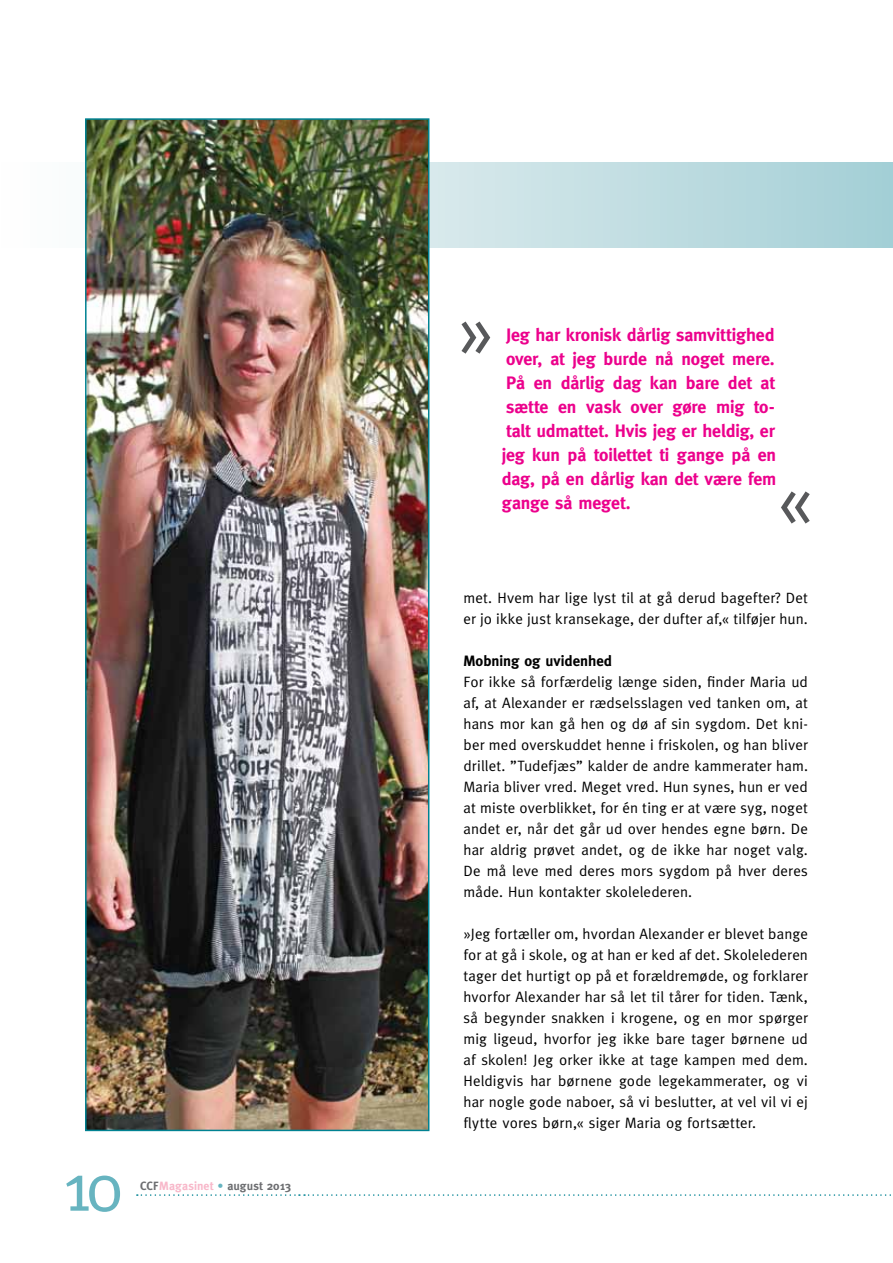
<style>
.page{position:relative;width:893px;height:1263px;background:#fff}
.page>*{position:absolute;margin:0;border:0;box-sizing:border-box;transform-origin:0 0}
.t1{font:75px "Meta";color:#58595b}
.t2{font:69px "Meta";color:#67b4c0}
.t3{font:700 18px/24px "Meta";letter-spacing:-.01em;color:#ec008c;text-align:justify}
.t4{font:15px/21px "Meta";letter-spacing:.01em;color:#000;text-align:justify}
.t5{font:700 15px "Meta";color:#000}
.t6{font:700 12px "Meta";letter-spacing:.01em;color:#6d6e71}
.s1{color:#f8b8ca}
.s2{color:#67b4c0}
</style>
<div class="page">
<svg style="left:429px;top:162px;width:464px;height:85px;background:#bddce0"></svg>
<img style="left:88px;top:121px;width:338px;height:1007px">
<div style="left:85px;top:118px;width:344px;height:1013px;border:2px solid #008292"></div>
<svg style="left:137px;top:1194px;width:754px;height:2px"></svg>
<h2 class="t2" style="left:63px;top:1147px;width:61px">10</h2>
<p class="t6" style="left:140px;top:1179px;width:152px">CCF<span class="s1">Magasinet</span> <span class="s2">•</span> august 2013</p>
<h1 class="t1" style="left:457px;top:286px;width:39px">»</h1>
<p class="t3" style="left:502px;top:323px;width:276px">Jeg har kronisk dårlig samvittighed over, at jeg burde nå noget mere.<br>På en dårlig dag kan bare det at sætte en vask over gøre mig to&shy;talt udmattet. Hvis jeg er heldig, er jeg kun på toilettet ti gange på en dag, på en dårlig kan det være fem gange så meget.</p>
<h1 class="t1" style="left:777px;top:456px;width:39px">«</h1>
<p class="t4" style="left:463px;top:587px;width:346px">met. Hvem har lige lyst til at gå derud bagefter? Det er jo ikke just kransekage, der dufter af,« tilføjer hun.</p>
<p class="t5" style="left:463px;top:652px;width:150px">Mobning og uvidenhed</p>
<p class="t4" style="left:463px;top:671px;width:346px">For ikke så forfærdelig længe siden, finder Maria ud af, at Alexander er rædselsslagen ved tanken om, at hans mor kan gå hen og dø af sin sygdom. Det kni&shy;ber med overskuddet henne i friskolen, og han bliver drillet. ”Tudefjæs” kalder de andre kammerater ham.<br>Maria bliver vred. Meget vred. Hun synes, hun er ved at miste overblikket, for én ting er at være syg, noget andet er, når det går ud over hendes egne børn. De har aldrig prøvet andet, og de ikke har noget valg.<br>De må leve med deres mors sygdom på hver deres måde. Hun kontakter skolelederen.</p>
<p class="t4" style="left:463px;top:923px;width:346px">»Jeg fortæller om, hvordan Alexander er blevet bange for at gå i skole, og at han er ked af det. Skolelederen tager det hurtigt op på et forældremøde, og forklarer hvorfor Alexander har så let til tårer for tiden. Tænk, så begynder snakken i krogene, og en mor spørger mig ligeud, hvorfor jeg ikke bare tager børnene ud af skolen! Jeg orker ikke at tage kampen med dem.<br>Heldigvis har børnene gode legekammerater, og vi har nogle gode naboer, så vi beslutter, at vel vil vi ej flytte vores børn,« siger Maria og fortsætter.</p>
</div>
